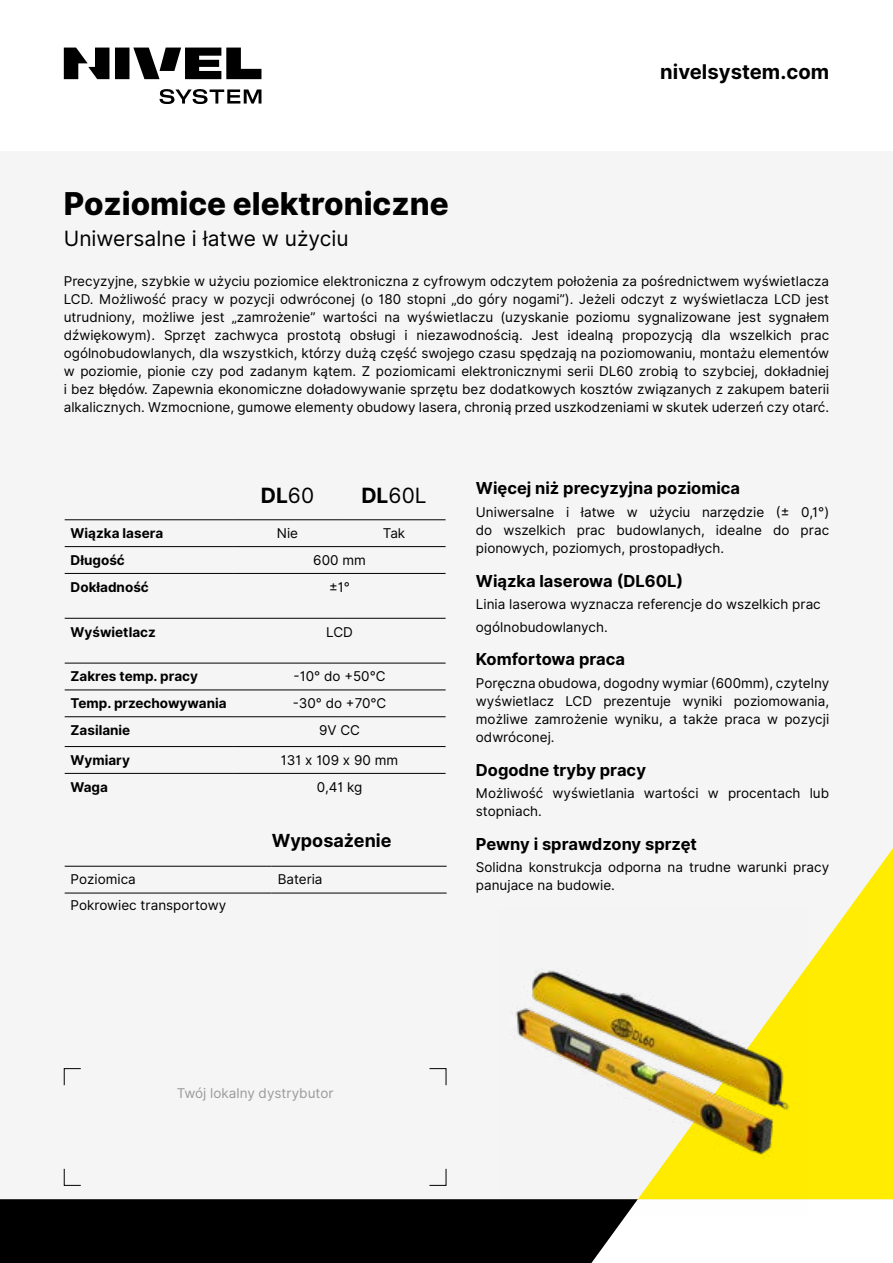
<style>
.page{position:relative;width:893px;height:1263px;background:#fff}
.page>*{position:absolute;margin:0;border:0;box-sizing:border-box;transform-origin:0 0}
.t1{font:800 31.5px "Inter";color:#000}
.t2{font:21px "Inter";color:#000}
.t3{font:700 21px "Inter";color:#000}
.t4{font:700 20.25px "Inter";color:#000}
.t5{font:700 18px "Inter";color:#000}
.t6{font:700 16.5px "Inter";color:#000}
.t7{font:13.5px/18px "Inter";color:#000;text-align:justify}
.t8{font:700 13.5px "Inter";color:#000}
.t9{font:13.5px "Inter";color:#9a9b9c}
.s1{font-weight:400}
.s2{font-weight:700}
</style>
<div class="page">
<div style="left:0;top:0;width:893px;height:1199px;background:#f5f5f5"></div>
<svg style="left:806px;top:848px;width:87px;height:351px;fill:#ffec00"></svg>
<div style="left:0;top:1199px;width:625px;height:64px;background:#000"></div>
<hr style="left:342px;top:519px;width:104px;height:1px;background:#000">
<hr style="left:233px;top:546px;width:109px;height:1px;background:#000">
<hr style="left:342px;top:546px;width:104px;height:1px;background:#000">
<hr style="left:233px;top:573px;width:109px;height:1px;background:#000">
<hr style="left:342px;top:573px;width:104px;height:1px;background:#000">
<hr style="left:233px;top:618px;width:109px;height:1px;background:#000">
<hr style="left:342px;top:618px;width:104px;height:1px;background:#000">
<hr style="left:233px;top:663px;width:109px;height:1px;background:#000">
<hr style="left:342px;top:663px;width:104px;height:1px;background:#000">
<hr style="left:233px;top:689px;width:109px;height:1px;background:#000">
<hr style="left:342px;top:689px;width:104px;height:1px;background:#000">
<hr style="left:233px;top:716px;width:109px;height:1px;background:#000">
<hr style="left:342px;top:716px;width:104px;height:1px;background:#000">
<hr style="left:233px;top:746px;width:109px;height:1px;background:#000">
<hr style="left:342px;top:746px;width:104px;height:1px;background:#000">
<hr style="left:233px;top:773px;width:109px;height:1px;background:#000">
<hr style="left:342px;top:773px;width:104px;height:1px;background:#000">
<hr style="left:233px;top:519px;width:109px;height:1px;background:#000">
<hr style="left:65px;top:519px;width:168px;height:1px;background:#000">
<hr style="left:65px;top:546px;width:168px;height:1px;background:#000">
<hr style="left:65px;top:573px;width:168px;height:1px;background:#000">
<hr style="left:65px;top:618px;width:168px;height:1px;background:#000">
<hr style="left:65px;top:663px;width:168px;height:1px;background:#000">
<hr style="left:65px;top:689px;width:168px;height:1px;background:#000">
<hr style="left:65px;top:716px;width:168px;height:1px;background:#000">
<hr style="left:65px;top:746px;width:168px;height:1px;background:#000">
<hr style="left:65px;top:773px;width:168px;height:1px;background:#000">
<hr style="left:65px;top:892px;width:206px;height:1px;background:#000">
<hr style="left:271px;top:892px;width:176px;height:1px;background:#000">
<hr style="left:65px;top:866px;width:206px;height:1px;background:#000">
<hr style="left:271px;top:866px;width:176px;height:1px;background:#000">
<svg style="left:63px;top:1068px;width:18px;height:18px"></svg>
<svg style="left:429px;top:1168px;width:18px;height:18px"></svg>
<svg style="left:429px;top:1068px;width:18px;height:18px"></svg>
<svg style="left:63px;top:1168px;width:18px;height:18px"></svg>
<div style="left:0;top:0;width:893px;height:151px;background:#fff"></div>
<svg style="left:64px;top:48px;width:197px;height:56px"></svg>
<img style="left:499px;top:968px;width:307px;height:249px">
<h3 class="t4" style="left:660px;top:57px;width:171px">nivelsystem.com</h3>
<h1 class="t1" style="left:64px;top:180px;width:386px">Poziomice elektroniczne</h1>
<h2 class="t2" style="left:64px;top:223px;width:286px">Uniwersalne i łatwe w użyciu</h2>
<p class="t7" style="left:64px;top:272px;width:767px">Precyzyjne, szybkie w użyciu poziomice elektroniczna z cyfrowym odczytem położenia za pośrednictwem wyświetlacza LCD. Możliwość pracy w pozycji odwróconej (o 180 stopni „do góry nogami”). Jeżeli odczyt z wyświetlacza LCD jest utrudniony, możliwe jest „zamrożenie” wartości na wyświetlaczu (uzyskanie poziomu sygnalizowane jest sygnałem dźwiękowym). Sprzęt zachwyca prostotą obsługi i niezawodnością. Jest idealną propozycją dla wszelkich prac ogólnobudowlanych, dla wszystkich, którzy dużą część swojego czasu spędzają na poziomowaniu, montażu elementów w poziomie, pionie czy pod zadanym kątem. Z poziomicami elektronicznymi serii DL60 zrobią to szybciej, dokładniej i bez błędów. Zapewnia ekonomiczne doładowywanie sprzętu bez dodatkowych kosztów związanych z zakupem baterii alkalicznych. Wzmocnione, gumowe elementy obudowy lasera, chronią przed uszkodzeniami w skutek uderzeń czy otarć.</p>
<h2 class="t3" style="left:261px;top:480px;width:55px">DL<span class="s1">60</span></h2>
<h2 class="t2" style="left:361px;top:480px;width:67px"><span class="s2">DL</span>60L</h2>
<p class="t8" style="left:71px;top:523px;width:94px">Wiązka lasera</p>
<p class="t7" style="left:277px;top:524px;width:23px">Nie</p>
<p class="t7" style="left:383px;top:524px;width:24px">Tak</p>
<p class="t8" style="left:71px;top:550px;width:56px">Długość</p>
<p class="t7" style="left:313px;top:551px;width:54px">600 mm</p>
<p class="t8" style="left:71px;top:577px;width:80px">Dokładność</p>
<p class="t7" style="left:329px;top:578px;width:22px">±1°</p>
<p class="t8" style="left:71px;top:622px;width:87px">Wyświetlacz</p>
<p class="t7" style="left:326px;top:623px;width:28px">LCD</p>
<p class="t8" style="left:71px;top:667px;width:129px">Zakres temp. pracy</p>
<p class="t7" style="left:294px;top:668px;width:93px">-10° do +50°C</p>
<p class="t8" style="left:71px;top:693px;width:158px">Temp. przechowywania</p>
<p class="t7" style="left:293px;top:694px;width:95px">-30° do +70°C</p>
<p class="t8" style="left:71px;top:720px;width:61px">Zasilanie</p>
<p class="t7" style="left:319px;top:721px;width:42px">9V CC</p>
<p class="t8" style="left:71px;top:750px;width:61px">Wymiary</p>
<p class="t7" style="left:281px;top:751px;width:119px">131 x 109 x 90 mm</p>
<p class="t8" style="left:71px;top:777px;width:39px">Waga</p>
<p class="t7" style="left:317px;top:778px;width:47px">0,41 kg</p>
<h3 class="t5" style="left:272px;top:827px;width:121px">Wyposażenie</h3>
<p class="t7" style="left:71px;top:870px;width:67px">Poziomica</p>
<p class="t7" style="left:278px;top:870px;width:46px">Bateria</p>
<p class="t7" style="left:71px;top:896px;width:157px">Pokrowiec transportowy</p>
<p class="t6" style="left:476px;top:476px;width:266px">Więcej niż precyzyjna poziomica</p>
<p class="t7" style="left:476px;top:503px;width:355px">Uniwersalne i łatwe w użyciu narzędzie (± 0,1°) do wszelkich prac budowlanych, idealne do prac pionowych, poziomych, prostopadłych.</p>
<p class="t6" style="left:476px;top:569px;width:209px">Wiązka laserowa (DL60L)</p>
<p class="t7" style="left:476px;top:593px;width:346px;line-height:22.5px">Linia laserowa wyznacza referencje do wszelkich prac ogólnobudowlanych.</p>
<p class="t6" style="left:476px;top:647px;width:151px">Komfortowa praca</p>
<p class="t7" style="left:476px;top:674px;width:355px">Poręczna obudowa, dogodny wymiar (600mm), czytelny wyświetlacz LCD prezentuje wyniki poziomowania, możliwe zamrożenie wyniku, a także praca w pozycji odwróconej.</p>
<p class="t6" style="left:476px;top:758px;width:172px">Dogodne tryby pracy</p>
<p class="t7" style="left:476px;top:784px;width:355px">Możliwość wyświetlania wartości w procentach lub stopniach.</p>
<p class="t6" style="left:476px;top:832px;width:223px">Pewny i sprawdzony sprzęt</p>
<p class="t7" style="left:476px;top:859px;width:355px">Solidna konstrukcja odporna na trudne warunki pracy panujace na budowie.</p>
<p class="t9" style="left:177px;top:1083px;width:158px">Twój lokalny dystrybutor</p>
</div>
